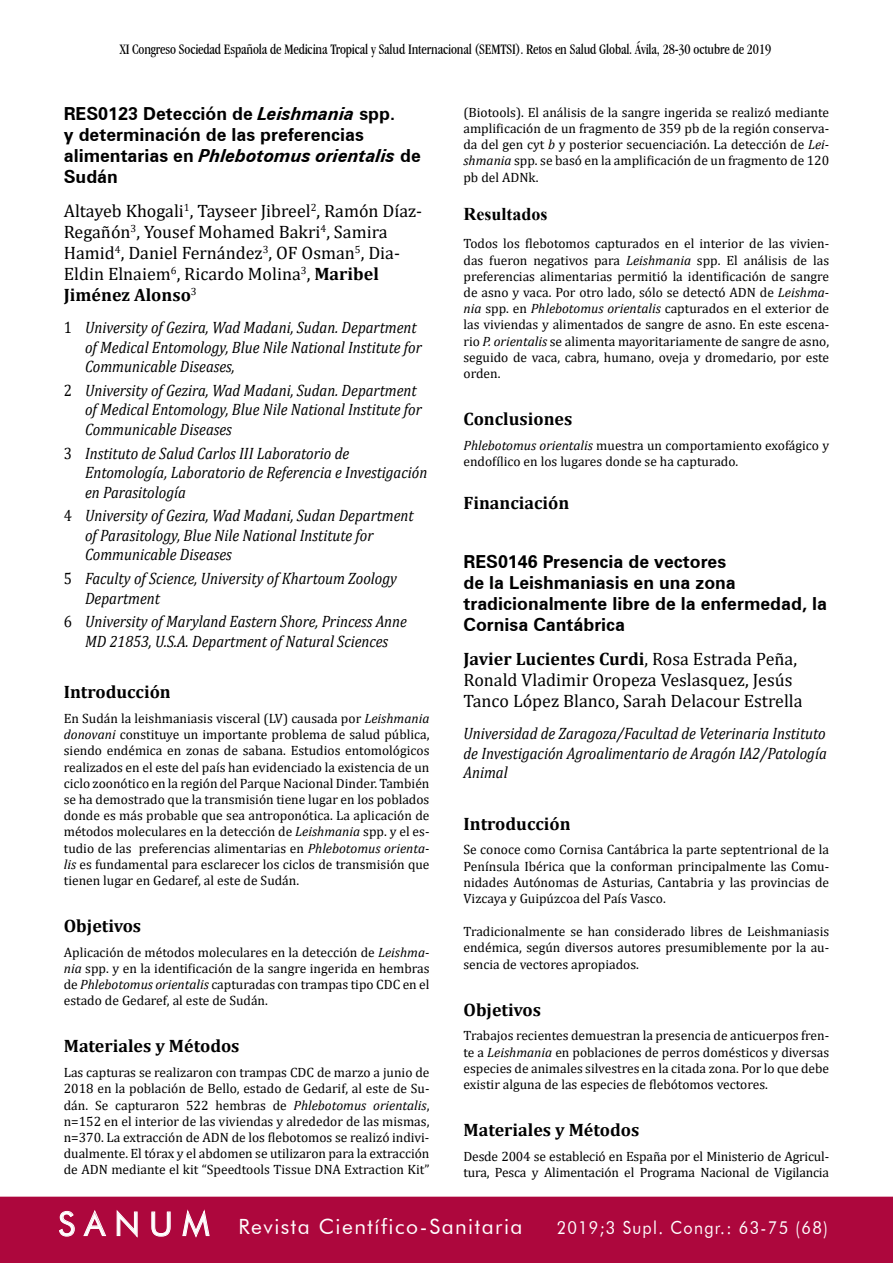
<style>
.page{position:relative;width:893px;height:1263px;background:#fff}
.page>*{position:absolute;margin:0;border:0;box-sizing:border-box;transform-origin:0 0}
.t1{font:21px "Futura BT";letter-spacing:.07em;color:#fff}
.t2{font:18px/21px "Cambria";color:#000}
.t3{font:700 18px/21px "Zurich BT";color:#000}
.t4{font:700 18px "Cambria";color:#000}
.t5{font:18px "Futura BT";letter-spacing:.08em;color:#fff;scale:.9 1}
.t6{font:700 18px "Times New Roman";color:#000}
.t7{font:italic 16.5px/19.5px "Cambria";color:#000;scale:.9 1}
.t8{font:condensed 15px "Garamond IT Cby BT";letter-spacing:-.01em;color:#000;scale:.95 1}
.t9{font:13.5px/16.2px "Cambria";color:#000;text-align:justify}
.s1{font-style:italic}
.s2{font-weight:700}
.s3{font-style:normal}
.s4{font-size:33px}
</style>
<div class="page">
<div style="left:0;top:1197px;width:893px;height:66px;background:#ad073d"></div>
<p class="t8" style="left:120px;top:41px;width:687px">XI Congreso Sociedad Española de Medicina Tropical y Salud Internacional (SEMTSI). Retos en Salud Global. Ávila, 28-30 octubre de 2019</p>
<h2 class="t3" style="left:64px;top:103px;width:359px">RES0123 Detección de <span class="s1">Leishmania</span> spp.<br>y determinación de las preferencias alimentarias en <span class="s1">Phlebotomus orientalis</span> de<br>Sudán</h2>
<h2 class="t2" style="left:64px;top:200px;width:360px">Altayeb Khogali<sup>1</sup>, Tayseer Jibreel<sup>2</sup>, Ramón Díaz-Regañón<sup>3</sup>, Yousef Mohamed Bakri<sup>4</sup>, Samira Hamid<sup>4</sup>, Daniel Fernández<sup>3</sup>, OF Osman<sup>5</sup>, Dia-Eldin Elnaiem<sup>6</sup>, Ricardo Molina<sup>3</sup>, <span class="s2">Maribel Jiménez Alonso</span><sup>3</sup></h2>
<p class="t7" style="left:85px;top:317px;width:376px;text-indent:-21px"><span class="s3">1</span> University of Gezira, Wad Madani, Sudan. Department of Medical Entomology, Blue Nile National Institute for<br>Communicable Diseases,</p>
<p class="t7" style="left:85px;top:380px;width:376px;text-indent:-21px"><span class="s3">2</span> University of Gezira, Wad Madani, Sudan. Department of Medical Entomology, Blue Nile National Institute for<br>Communicable Diseases</p>
<p class="t7" style="left:85px;top:442px;width:382px;text-indent:-21px"><span class="s3">3</span> Instituto de Salud Carlos III Laboratorio de<br>Entomología, Laboratorio de Referencia e Investigación en Parasitología</p>
<p class="t7" style="left:85px;top:505px;width:366px;text-indent:-21px"><span class="s3">4</span> University of Gezira, Wad Madani, Sudan Department of Parasitology, Blue Nile National Institute for<br>Communicable Diseases</p>
<p class="t7" style="left:85px;top:568px;width:348px;text-indent:-21px"><span class="s3">5</span> Faculty of Science, University of Khartoum Zoology<br>Department</p>
<p class="t7" style="left:64px;top:611px;width:383px;text-align:center"><span class="s3">6</span> University of Maryland Eastern Shore, Princess Anne<br>MD 21853, U.S.A. Department of Natural Sciences</p>
<h2 class="t4" style="left:64px;top:679px;width:109px">Introducción</h2>
<p class="t9" style="left:64px;top:710px;width:367px">En Sudán la leishmaniasis visceral (LV) causada por <span class="s1">Leishmania donovani</span> constituye un importante problema de salud pública, siendo endémica en zonas de sabana. Estudios entomológicos realizados en el este del país han evidenciado la existencia de un ciclo zoonótico en la región del Parque Nacional Dinder. También se ha demostrado que la transmisión tiene lugar en los poblados donde es más probable que sea antroponótica. La aplicación de métodos moleculares en la detección de <span class="s1">Leishmania</span> spp. y el es&shy;tudio de las preferencias alimentarias en <span class="s1">Phlebotomus orienta&shy;lis</span> es fundamental para esclarecer los ciclos de transmisión que tienen lugar en Gedaref, al este de Sudán.</p>
<h2 class="t4" style="left:64px;top:913px;width:79px">Objetivos</h2>
<p class="t9" style="left:64px;top:944px;width:367px">Aplicación de métodos moleculares en la detección de <span class="s1">Leishma&shy;nia</span> spp. y en la identificación de la sangre ingerida en hembras de <span class="s1">Phlebotomus orientalis</span> capturadas con trampas tipo CDC en el estado de Gedaref, al este de Sudán.</p>
<h2 class="t4" style="left:64px;top:1033px;width:177px">Materiales y Métodos</h2>
<p class="t9" style="left:64px;top:1064px;width:367px">Las capturas se realizaron con trampas CDC de marzo a junio de 2018 en la población de Bello, estado de Gedarif, al este de Su&shy;dán. Se capturaron 522 hembras de <span class="s1">Phlebotomus orientalis</span>, n=152 en el interior de las viviendas y alrededor de las mismas, n=370. La extracción de ADN de los flebotomos se realizó indivi&shy;dualmente. El tórax y el abdomen se utilizaron para la extracción de ADN mediante el kit “Speedtools Tissue DNA Extraction Kit”</p>
<p class="t9" style="left:463px;top:104px;width:367px">(Biotools). El análisis de la sangre ingerida se realizó mediante amplificación de un fragmento de 359 pb de la región conserva&shy;da del gen cyt <span class="s1">b</span> y posterior secuenciación. La detección de <span class="s1">Lei&shy;shmania</span> spp. se basó en la amplificación de un fragmento de 120 pb del ADNk.</p>
<h2 class="t6" style="left:463px;top:201px;width:86px">Resultados</h2>
<p class="t9" style="left:463px;top:236px;width:367px">Todos los flebotomos capturados en el interior de las vivien&shy;das fueron negativos para <span class="s1">Leishmania</span> spp. El análisis de las preferencias alimentarias permitió la identificación de sangre de asno y vaca. Por otro lado, sólo se detectó ADN de <span class="s1">Leishma&shy;nia</span> spp. en <span class="s1">Phlebotomus orientalis</span> capturados en el exterior de las viviendas y alimentados de sangre de asno. En este escena&shy;rio <span class="s1">P. orientalis</span> se alimenta mayoritariamente de sangre de asno, seguido de vaca, cabra, humano, oveja y dromedario, por este orden.</p>
<h2 class="t4" style="left:463px;top:406px;width:110px">Conclusiones</h2>
<p class="t9" style="left:463px;top:437px;width:367px"><span class="s1">Phlebotomus orientalis</span> muestra un comportamiento exofágico y endofílico en los lugares donde se ha capturado.</p>
<h2 class="t4" style="left:463px;top:490px;width:107px">Financiación</h2>
<h2 class="t3" style="left:463px;top:551px;width:365px">RES0146 Presencia de vectores<br>de la Leishmaniasis en una zona tradicionalmente libre de la enfermedad, la<br>Cornisa Cantábrica</h2>
<h2 class="t2" style="left:463px;top:648px;width:341px"><span class="s2">Javier Lucientes Curdi</span>, Rosa Estrada Peña,<br>Ronald Vladimir Oropeza Veslasquez, Jesús<br>Tanco López Blanco, Sarah Delacour Estrella</h2>
<p class="t7" style="left:463px;top:723px;width:405px;text-align:justify">Universidad de Zaragoza/Facultad de Veterinaria Instituto de Investigación Agroalimentario de Aragón IA2/Patología Animal</p>
<h2 class="t4" style="left:463px;top:811px;width:109px">Introducción</h2>
<p class="t9" style="left:463px;top:841px;width:367px">Se conoce como Cornisa Cantábrica la parte septentrional de la Península Ibérica que la conforman principalmente las Comu&shy;nidades Autónomas de Asturias, Cantabria y las provincias de Vizcaya y Guipúzcoa del País Vasco.</p>
<p class="t9" style="left:463px;top:923px;width:367px">Tradicionalmente se han considerado libres de Leishmaniasis endémica, según diversos autores presumiblemente por la au&shy;sencia de vectores apropiados.</p>
<h2 class="t4" style="left:463px;top:997px;width:79px">Objetivos</h2>
<p class="t9" style="left:463px;top:1027px;width:367px">Trabajos recientes demuestran la presencia de anticuerpos fren&shy;te a <span class="s1">Leishmania</span> en poblaciones de perros domésticos y diversas especies de animales silvestres en la citada zona. Por lo que debe existir alguna de las especies de flebótomos vectores.</p>
<h2 class="t4" style="left:463px;top:1117px;width:177px">Materiales y Métodos</h2>
<p class="t9" style="left:463px;top:1148px;width:367px">Desde 2004 se estableció en España por el Ministerio de Agricul&shy;tura, Pesca y Alimentación el Programa Nacional de Vigilancia</p>
<h1 class="t1" style="left:58px;top:1214px;width:466px"><span class="s4">S A N U M</span> Revista Científico-Sanitaria</h1>
<h2 class="t5" style="left:557px;top:1217px;width:303px">2019;3 Supl. Congr.: 63-75 (68)</h2>
</div>
